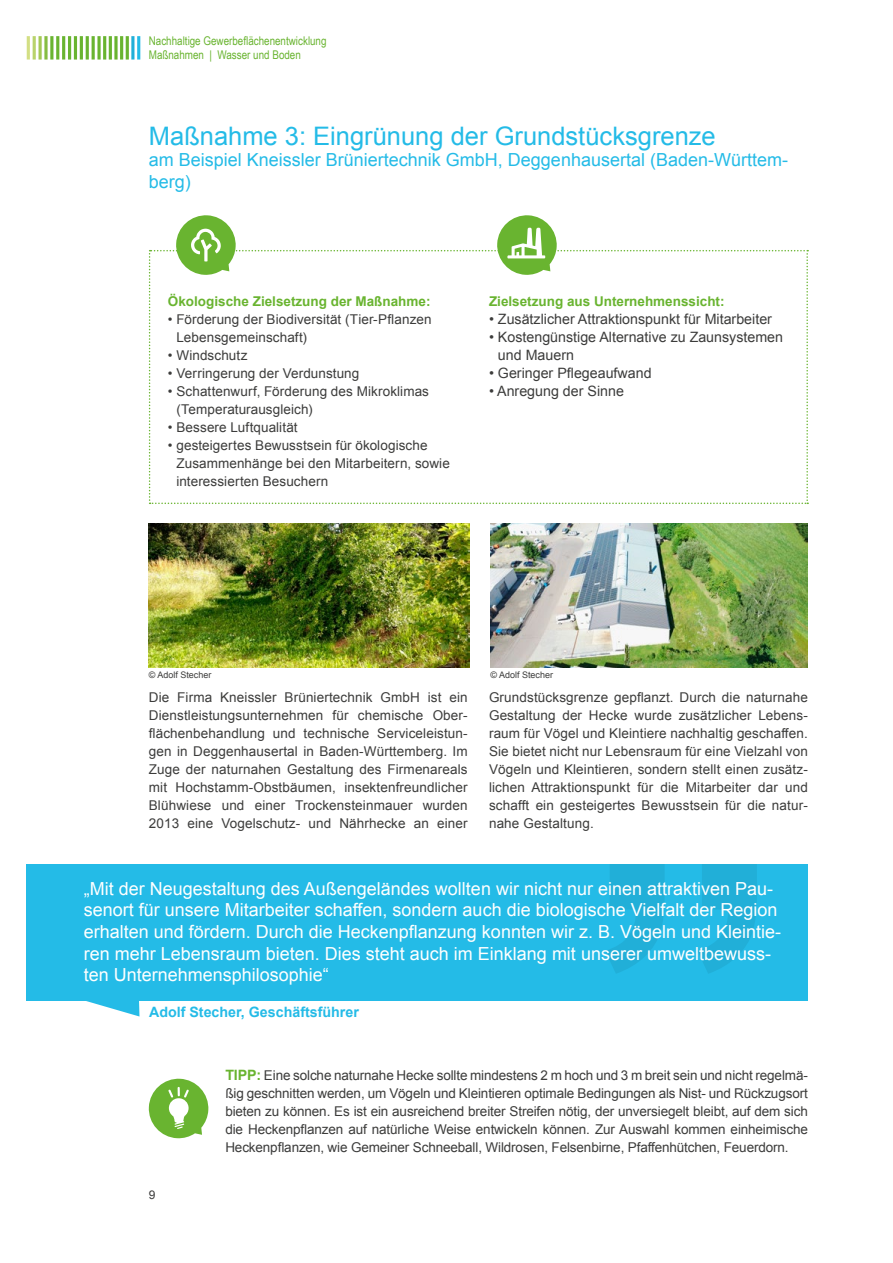
<style>
.page{position:relative;width:893px;height:1263px;background:#fff}
.page>*{position:absolute;margin:0;border:0;box-sizing:border-box;transform-origin:0 0}
.t1{font:25.5px "Arial";color:#24bbe7}
.t2{font:18px/21.6px "Arial";color:#fff}
.t3{font:18px/21.6px "Arial";color:#24bbe7}
.t4{font:14.25px/18px "Arial";color:#3c3c3b}
.t5{font:700 14.25px "Arial";color:#24bbe7}
.t6{font:13.5px/18px "Arial";letter-spacing:.01em;color:#3c3c3b;text-align:justify}
.t7{font:700 13.5px "Arial";color:#69b430}
.t8{font:12px/14.4px "Arial Narrow";color:#69b430}
.t9{font:12px "Arial";color:#3c3c3b}
.t10{font:9px "Arial";color:#3c3c3b}
.s1{font-weight:700;font-size:14.25px;color:#69b430}
</style>
<div class="page">
<hr style="left:131px;top:36px;width:3px;height:24px;background:#21afd8">
<hr style="left:27px;top:36px;width:3px;height:24px;background:#d3df84">
<hr style="left:137px;top:36px;width:3px;height:24px;background:#24bbe7">
<hr style="left:33px;top:36px;width:3px;height:24px;background:#b9d36c">
<hr style="left:39px;top:36px;width:3px;height:24px;background:#a4c954">
<svg style="left:44px;top:36px;width:4px;height:24px"></svg>
<hr style="left:50px;top:36px;width:3px;height:24px;background:#69b430">
<hr style="left:74px;top:36px;width:3px;height:24px;background:#69b430">
<hr style="left:62px;top:36px;width:3px;height:24px;background:#69b430">
<hr style="left:86px;top:36px;width:3px;height:24px;background:#69b430">
<svg style="left:97px;top:36px;width:4px;height:24px"></svg>
<hr style="left:109px;top:36px;width:3px;height:24px;background:#69b430">
<hr style="left:126px;top:36px;width:3px;height:24px;background:#69b430">
<hr style="left:56px;top:36px;width:3px;height:24px;background:#69b430">
<hr style="left:80px;top:36px;width:3px;height:24px;background:#69b430">
<hr style="left:92px;top:36px;width:3px;height:24px;background:#69b430">
<hr style="left:103px;top:36px;width:3px;height:24px;background:#69b430">
<svg style="left:114px;top:36px;width:4px;height:24px"></svg>
<hr style="left:120px;top:36px;width:3px;height:24px;background:#69b430">
<hr style="left:68px;top:36px;width:3px;height:24px;background:#69b430">
<img style="left:149px;top:524px;width:320px;height:144px">
<img style="left:490px;top:524px;width:318px;height:144px">
<svg style="left:64px;top:1000px;width:75px;height:16px"></svg>
<div style="left:27px;top:864px;width:781px;height:136px;background:#24bbe7"></div>
<svg style="left:606px;top:864px;width:151px;height:109px"></svg>
<svg style="left:149px;top:215px;width:659px;height:289px"></svg>
<svg style="left:148px;top:1078px;width:61px;height:60px"></svg>
<p class="t8" style="left:149px;top:33px;width:179px">Nachhaltige Gewerbeflächenentwicklung<br>Maßnahmen | Wasser und Boden</p>
<h1 class="t1" style="left:149px;top:119px;width:568px">Maßnahme 3: Eingrünung der Grundstücksgrenze</h1>
<h2 class="t3" style="left:149px;top:149px;width:641px">am Beispiel Kneissler Brüniertechnik GmbH, Deggenhausertal (Baden-Württem&shy;berg)</h2>
<p class="t7" style="left:168px;top:292px;width:264px">Ökologische Zielsetzung der Maßnahme:</p>
<p class="t6" style="left:176px;top:310px;width:257px;text-indent:-8px">• Förderung der Biodiversität (Tier-Pflanzen<br>Lebensgemeinschaft)</p>
<p class="t6" style="left:168px;top:346px;width:81px">• Windschutz</p>
<p class="t6" style="left:168px;top:364px;width:193px">• Verringerung der Verdunstung</p>
<p class="t6" style="left:176px;top:382px;width:254px;text-indent:-8px">• Schattenwurf, Förderung des Mikroklimas (Temperaturausgleich)</p>
<p class="t6" style="left:168px;top:418px;width:131px">• Bessere Luftqualität</p>
<p class="t6" style="left:176px;top:436px;width:275px;text-align:left;text-indent:-8px">• gesteigertes Bewusstsein für ökologische<br>Zusammenhänge bei den Mitarbeitern, sowie interessierten Besuchern</p>
<p class="t7" style="left:489px;top:292px;width:237px">Zielsetzung aus Unternehmenssicht:</p>
<p class="t4" style="left:489px;top:310px;width:284px">• Zusätzlicher Attraktionspunkt für Mitarbeiter</p>
<p class="t4" style="left:498px;top:328px;width:287px;text-indent:-9px">• Kostengünstige Alternative zu Zaunsystemen und Mauern</p>
<p class="t4" style="left:489px;top:364px;width:164px">• Geringer Pflegeaufwand</p>
<p class="t4" style="left:489px;top:382px;width:136px">• Anregung der Sinne</p>
<p class="t10" style="left:149px;top:669px;width:64px">© Adolf Stecher</p>
<p class="t10" style="left:490px;top:669px;width:64px">© Adolf Stecher</p>
<p class="t6" style="left:149px;top:688px;width:320px">Die Firma Kneissler Brüniertechnik GmbH ist ein Dienstleistungsunternehmen für chemische Ober&shy;flächenbehandlung und technische Serviceleistun&shy;gen in Deggenhausertal in Baden-Württemberg. Im Zuge der naturnahen Gestaltung des Firmenareals mit Hochstamm-Obstbäumen, insektenfreundlicher Blühwiese und einer Trockensteinmauer wurden 2013 eine Vogelschutz- und Nährhecke an einer</p>
<p class="t6" style="left:489px;top:688px;width:320px">Grundstücksgrenze gepflanzt. Durch die naturnahe Gestaltung der Hecke wurde zusätzlicher Lebens&shy;raum für Vögel und Kleintiere nachhaltig geschaffen.<br>Sie bietet nicht nur Lebensraum für eine Vielzahl von Vögeln und Kleintieren, sondern stellt einen zusätz&shy;lichen Attraktionspunkt für die Mitarbeiter dar und schafft ein gesteigertes Bewusstsein für die natur&shy;nahe Gestaltung.</p>
<p class="t2" style="left:84px;top:878px;width:699px">„Mit der Neugestaltung des Außengeländes wollten wir nicht nur einen attraktiven Pau&shy;senort für unsere Mitarbeiter schaffen, sondern auch die biologische Vielfalt der Region erhalten und fördern. Durch die Heckenpflanzung konnten wir z. B. Vögeln und Kleintie&shy;ren mehr Lebensraum bieten. Dies steht auch im Einklang mit unserer umweltbewuss&shy;ten Unternehmensphilosophie“</p>
<p class="t5" style="left:149px;top:1003px;width:211px">Adolf Stecher, Geschäftsführer</p>
<p class="t9" style="left:149px;top:1186px;width:8px">9</p>
<p class="t6" style="left:225px;top:1066px;width:584px"><span class="s1">TIPP:</span> Eine solche naturnahe Hecke sollte mindestens 2 m hoch und 3 m breit sein und nicht regelmä&shy;ßig geschnitten werden, um Vögeln und Kleintieren optimale Bedingungen als Nist- und Rückzugsort bieten zu können. Es ist ein ausreichend breiter Streifen nötig, der unversiegelt bleibt, auf dem sich die Heckenpflanzen auf natürliche Weise entwickeln können. Zur Auswahl kommen einheimische Heckenpflanzen, wie Gemeiner Schneeball, Wildrosen, Felsenbirne, Pfaffenhütchen, Feuerdorn.</p>
</div>
